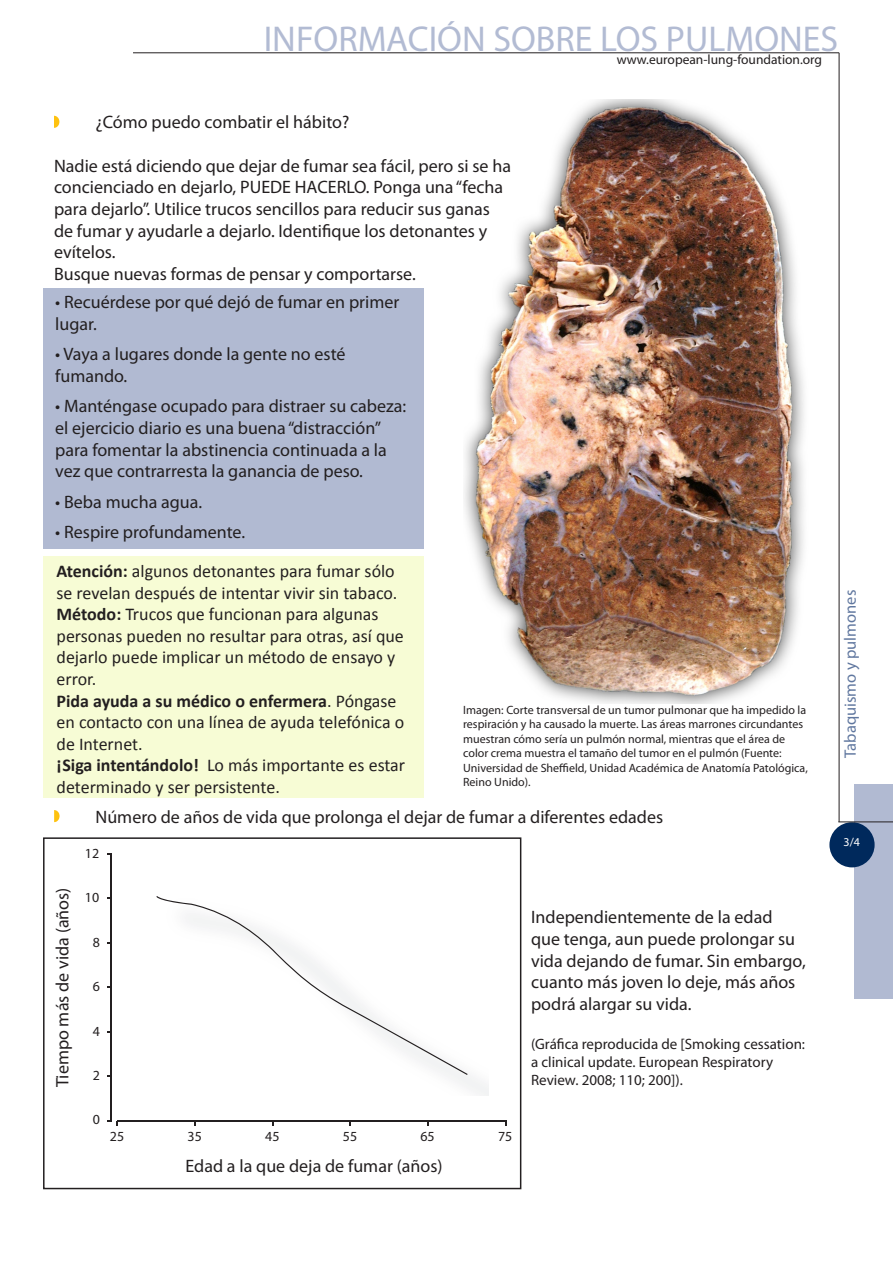
<style>
.page{position:relative;width:893px;height:1263px;background:#fff}
.page>*{position:absolute;margin:0;border:0;box-sizing:border-box;transform-origin:0 0}
.t1{font:36px "Myriad Pro";color:#b2bbd3}
.t2{font:18px/21.6px "Myriad Pro";color:#231f20}
.t3{font:18px/21.6px "Calibri";color:#231f20}
.t4{font:16.5px "Myriad Pro";color:#60779f}
.t5{font:15px/18px "Myriad Pro";color:#231f20}
.t6{font:13.95px "Myriad Pro";color:#231f20}
.t7{font:13.5px "Myriad Pro";color:#231f20}
.t8{font:12px/14.4px "Myriad Pro";color:#231f20}
.t9{font:12px "Myriad Pro";color:#fff}
.s1{font-weight:700}
</style>
<div class="page">
<div style="left:855px;top:785px;width:38px;height:214px;background:#b1bad2"></div>
<div style="left:829px;top:822px;width:46px;height:45px;background:#00295c;border-radius:50%"></div>
<hr style="left:839px;top:53px;width:1px;height:769px;background:#231f20">
<hr style="left:133px;top:52px;width:706px;height:1px;background:#231f20">
<hr style="left:838px;top:821px;width:55px;height:1px;background:#231f20">
<img style="left:464px;top:100px;width:340px;height:603px">
<div style="left:43px;top:288px;width:380px;height:261px;background:#b1bad2"></div>
<div style="left:43px;top:557px;width:380px;height:241px;background:#f7fcd5"></div>
<hr style="left:111px;top:854px;width:1px;height:267px;background:#231f20">
<hr style="left:117px;top:1120px;width:389px;height:2px;background:#231f20">
<svg style="left:107px;top:1120px;width:11px;height:6px"></svg>
<svg style="left:156px;top:896px;width:312px;height:179px"></svg>
<div style="left:43px;top:837px;width:478px;height:352px;border:2px solid #231f20"></div>
<svg style="left:54px;top:116px;width:5px;height:12px"></svg>
<svg style="left:54px;top:810px;width:6px;height:12px"></svg>
<p class="t1" style="left:264px;top:17px;width:576px">INFORMACIÓN SOBRE LOS PULMONES</p>
<p class="t2" style="left:95px;top:111px;width:255px">¿Cómo puedo combatir el hábito?</p>
<p class="t2" style="left:54px;top:155px;width:459px">Nadie está diciendo que dejar de fumar sea fácil, pero si se ha concienciado en dejarlo, PUEDE HACERLO. Ponga una “fecha para dejarlo”. Utilice trucos sencillos para reducir sus ganas de fumar y ayudarle a dejarlo. Identifique los detonantes y evítelos.</p>
<p class="t2" style="left:54px;top:263px;width:363px">Busque nuevas formas de pensar y comportarse.</p>
<p class="t2" style="left:55px;top:291px;width:346px">• Recuérdese por qué dejó de fumar en primer lugar.</p>
<p class="t2" style="left:55px;top:343px;width:292px">• Vaya a lugares donde la gente no esté fumando.</p>
<p class="t2" style="left:55px;top:395px;width:353px">• Manténgase ocupado para distraer su cabeza: el ejercicio diario es una buena “distracción” para fomentar la abstinencia continuada a la vez que contrarresta la ganancia de peso.</p>
<p class="t2" style="left:55px;top:491px;width:149px">• Beba mucha agua.</p>
<p class="t2" style="left:55px;top:521px;width:191px">• Respire profundamente.</p>
<p class="t7" style="left:617px;top:52px;width:207px">www.european-lung-foundation.org</p>
<p class="t3" style="left:57px;top:560px;width:342px"><span class="s1">Atención:</span> algunos detonantes para fumar sólo se revelan después de intentar vivir sin tabaco.</p>
<p class="t3" style="left:57px;top:603px;width:349px"><span class="s1">Método:</span> Trucos que funcionan para algunas personas pueden no resultar para otras, así que dejarlo puede implicar un método de ensayo y error.</p>
<p class="t3" style="left:57px;top:690px;width:349px"><span class="s1">Pida ayuda a su médico o enfermera</span>. Póngase en contacto con una línea de ayuda telefónica o de Internet.</p>
<p class="t3" style="left:57px;top:755px;width:350px"><span class="s1">¡Siga intentándolo!</span> Lo más importante es estar determinado y ser persistente.</p>
<p class="t8" style="left:463px;top:703px;width:346px">Imagen: Corte transversal de un tumor pulmonar que ha impedido la respiración y ha causado la muerte. Las áreas marrones circundantes muestran cómo sería un pulmón normal, mientras que el área de color crema muestra el tamaño del tumor en el pulmón (Fuente:<br>Universidad de Sheffield, Unidad Académica de Anatomía Patológica, Reino Unido).</p>
<p class="t2" style="left:96px;top:806px;width:569px">Número de años de vida que prolonga el dejar de fumar a diferentes edades</p>
<p class="t2" style="left:52px;top:1087px;width:201px;rotate:-90deg">Tiempo más de vida (años)</p>
<p class="t6" style="left:85px;top:844px;width:16px">12</p>
<p class="t6" style="left:85px;top:889px;width:16px">10</p>
<p class="t6" style="left:93px;top:933px;width:9px">8</p>
<p class="t6" style="left:93px;top:978px;width:9px">6</p>
<p class="t6" style="left:93px;top:1022px;width:9px">4</p>
<p class="t6" style="left:93px;top:1067px;width:9px">2</p>
<p class="t6" style="left:93px;top:1111px;width:9px">0</p>
<p class="t6" style="left:110px;top:1128px;width:16px">25</p>
<p class="t6" style="left:188px;top:1128px;width:16px">35</p>
<p class="t6" style="left:265px;top:1128px;width:16px">45</p>
<p class="t6" style="left:343px;top:1128px;width:16px">55</p>
<p class="t6" style="left:420px;top:1128px;width:16px">65</p>
<p class="t6" style="left:498px;top:1128px;width:16px">75</p>
<p class="t2" style="left:185px;top:1155px;width:259px">Edad a la que deja de fumar (años)</p>
<p class="t2" style="left:531px;top:906px;width:276px">Independientemente de la edad que tenga, aun puede prolongar su vida dejando de fumar. Sin embargo, cuanto más joven lo deje, más años podrá alargar su vida.</p>
<p class="t5" style="left:531px;top:1035px;width:276px">(Gráfica reproducida de [Smoking cessation: a clinical update. European Respiratory<br>Review. 2008; 110; 200]).</p>
<p class="t4" style="left:840px;top:758px;width:169px;rotate:-90deg">Tabaquismo y pulmones</p>
<p class="t9" style="left:844px;top:835px;width:18px">3/4</p>
</div>
